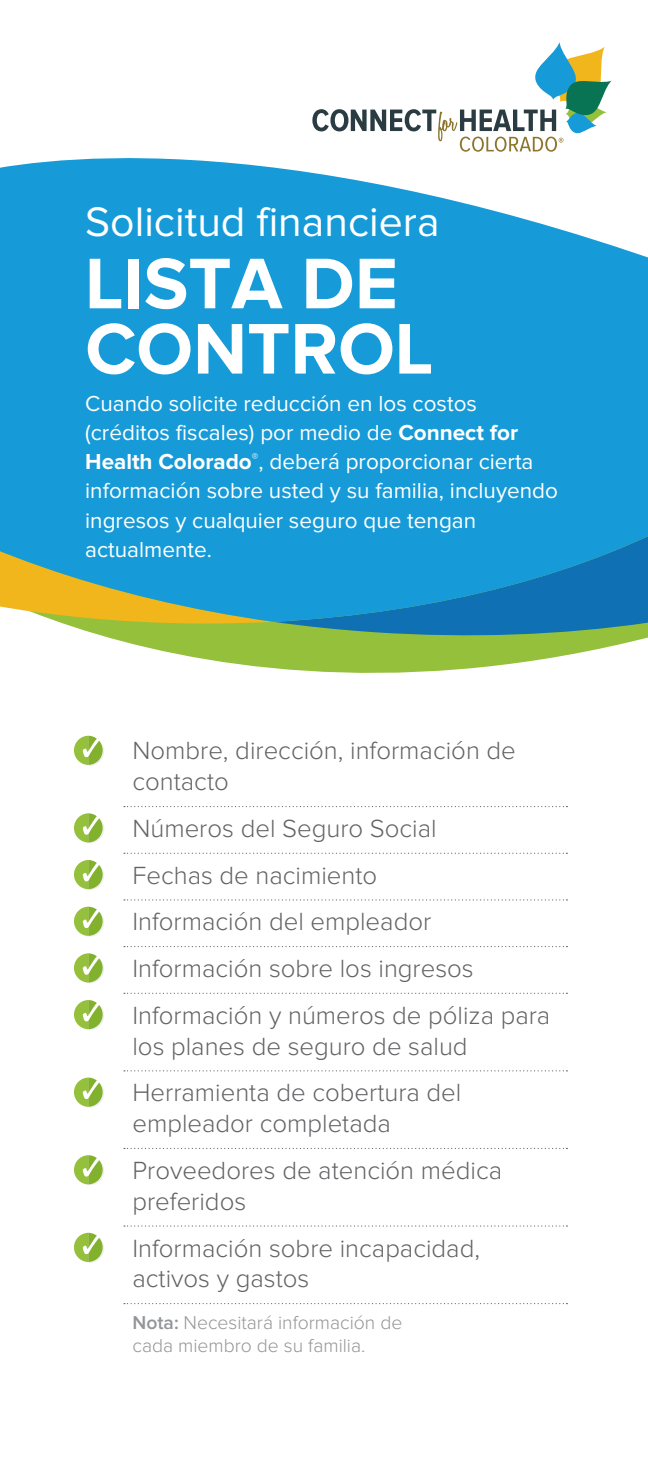
<style>
.page{position:relative;width:648px;height:1458px;background:#fff}
.page>*{position:absolute;margin:0;border:0;box-sizing:border-box;transform-origin:0 0}
.t1{font:700 74.25px/65.2px "Proxima Nova";color:#fff}
.t2{font:42.75px "Proxima Nova";color:#fff}
.t3{font:300 25.65px/46.6px "Proxima Nova";color:#636366}
.t4{font:22.5px/29.2px "Proxima Nova";color:#fff}
.t5{font:300 19.35px/23.2px "Proxima Nova";color:#939598}
.s1{font-weight:700}
.s2{font-weight:600}
</style>
<div class="page">
<svg style="left:65px;top:624px;width:485px;height:124px"></svg>
<svg style="left:243px;top:622px;width:405px;height:36px;background:#7db163"></svg>
<svg style="left:0;top:264px;width:648px;height:358px;background:#1d9ad0"></svg>
<svg style="left:0;top:158px;width:648px;height:106px;fill:#169bd8"></svg>
<svg style="left:312px;top:42px;width:300px;height:110px"></svg>
<svg style="left:124px;top:806px;width:443px;height:1px"></svg>
<svg style="left:124px;top:853px;width:443px;height:1px"></svg>
<svg style="left:124px;top:899px;width:443px;height:1px"></svg>
<svg style="left:124px;top:946px;width:443px;height:1px"></svg>
<svg style="left:124px;top:993px;width:443px;height:1px"></svg>
<svg style="left:124px;top:1070px;width:443px;height:1px"></svg>
<svg style="left:124px;top:1148px;width:443px;height:1px"></svg>
<svg style="left:124px;top:1225px;width:443px;height:2px"></svg>
<svg style="left:124px;top:1303px;width:443px;height:1px"></svg>
<div style="left:76px;top:737px;width:28px;height:29px;background:#f2f2f2;border-radius:50%"></div>
<svg style="left:74px;top:736px;width:29px;height:29px"></svg>
<svg style="left:76px;top:814px;width:28px;height:29px"></svg>
<svg style="left:74px;top:813px;width:29px;height:29px"></svg>
<svg style="left:76px;top:861px;width:28px;height:29px"></svg>
<svg style="left:74px;top:860px;width:29px;height:29px"></svg>
<div style="left:76px;top:908px;width:28px;height:29px;background:#f2f3f3;border-radius:50%"></div>
<svg style="left:74px;top:907px;width:29px;height:29px"></svg>
<div style="left:76px;top:954px;width:28px;height:29px;background:#eeeeef;border-radius:50%"></div>
<svg style="left:74px;top:953px;width:29px;height:30px"></svg>
<svg style="left:76px;top:1001px;width:28px;height:29px"></svg>
<svg style="left:74px;top:1000px;width:29px;height:29px"></svg>
<div style="left:76px;top:1079px;width:28px;height:29px;background:#f4f4f4;border-radius:50%"></div>
<svg style="left:74px;top:1078px;width:29px;height:29px"></svg>
<svg style="left:76px;top:1156px;width:28px;height:29px"></svg>
<svg style="left:74px;top:1155px;width:29px;height:29px"></svg>
<div style="left:76px;top:1234px;width:28px;height:29px;background:#f1f1f2;border-radius:50%"></div>
<svg style="left:74px;top:1233px;width:29px;height:29px"></svg>
<h2 class="t2" style="left:85px;top:202px;width:356px">Solicitud financiera</h2>
<h1 class="t1" style="left:85px;top:254px;width:349px">LISTA DE<br>CONTROL</h1>
<p class="t4" style="left:85px;top:390px;width:474px">Cuando solicite reducción en los costos (créditos fiscales) por medio de <span class="s1">Connect for Health Colorado</span><sup>®</sup>, deberá proporcionar cierta información sobre usted y su familia, incluyendo ingresos y cualquier seguro que tengan actualmente.</p>
<p class="t3" style="left:132px;top:737px;width:385px;line-height:30.8px">Nombre, dirección, información de contacto</p>
<p class="t3" style="left:132px;top:806px;width:419px">Números del Seguro Social<br>Fechas de nacimiento<br>Información del empleador<br>Información sobre los ingresos<br>Información y números de póliza para</p>
<p class="t3" style="left:132px;top:1024px;width:337px">los planes de seguro de salud<br>Herramienta de cobertura del</p>
<p class="t3" style="left:132px;top:1102px;width:371px">empleador completada<br>Proveedores de atención médica</p>
<p class="t3" style="left:132px;top:1179px;width:349px">preferidos<br>Información sobre incapacidad,</p>
<p class="t3" style="left:132px;top:1257px;width:178px">activos y gastos</p>
<p class="t5" style="left:132px;top:1312px;width:271px"><span class="s2">Nota:</span> Necesitará información de cada miembro de su familia.</p>
</div>
